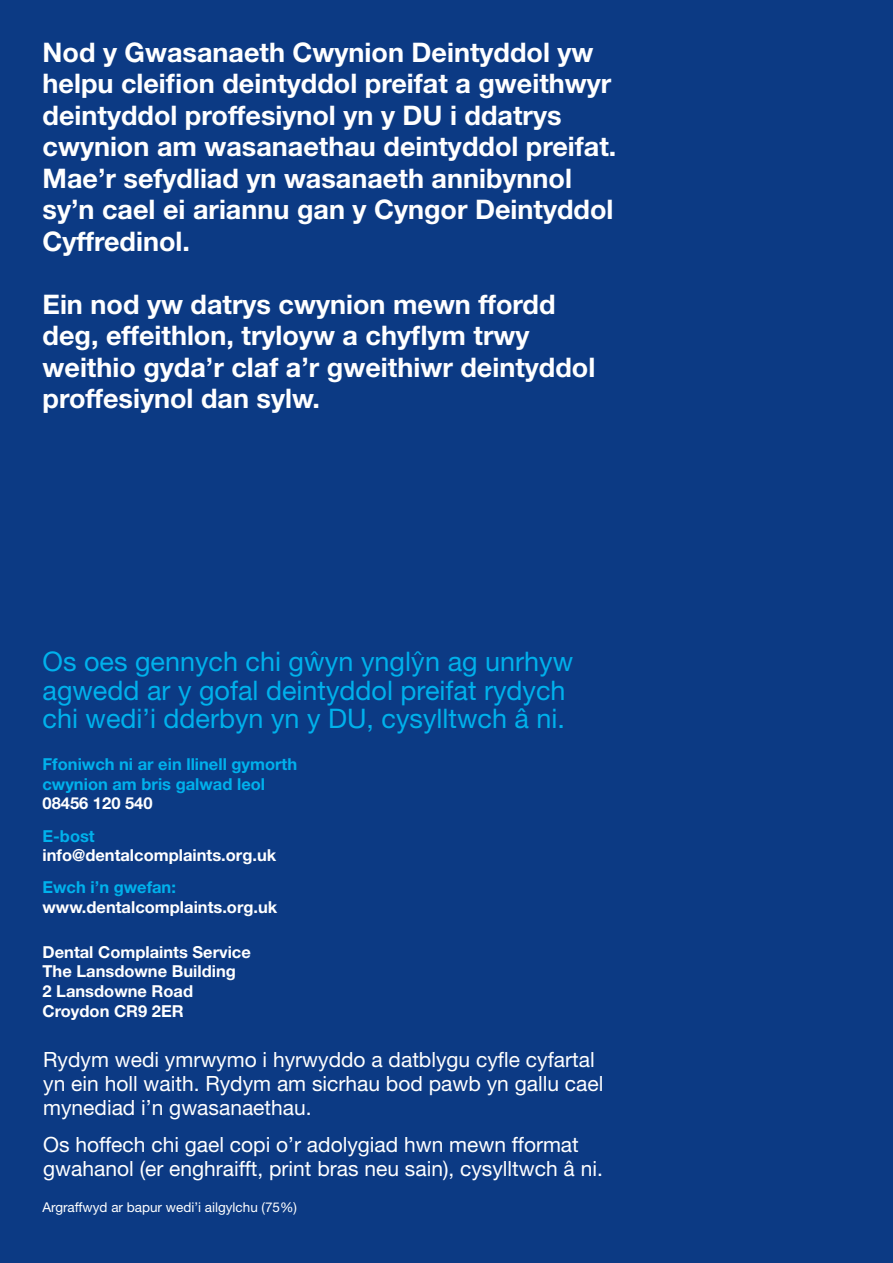
<style>
.page{position:relative;width:893px;height:1263px;background:#0c3a84}
.page>*{position:absolute;margin:0;border:0;box-sizing:border-box;transform-origin:0 0}
.t1{font:700 27px/31.5px "Helvetica Neue LT Std";color:#fff}
.t2{font:27px/28.5px "Helvetica Neue LT Std";color:#00b1ec}
.t3{font:21px/24px "Helvetica Neue LT Std";color:#fff}
.t4{font:700 16.5px/19.5px "Helvetica Neue LT Std";color:#fff}
.t5{font:700 16.5px/19.5px "Helvetica Neue LT Std";color:#00b1ec}
.t6{font:13.5px "Helvetica Neue LT Std";color:#fff}
.s1{font-weight:300}
</style>
<div class="page">
<p class="t1" style="left:43px;top:36px;width:575px">Nod y Gwasanaeth Cwynion Deintyddol yw helpu cleifion deintyddol preifat a gweithwyr deintyddol proffesiynol yn y DU i ddatrys cwynion am wasanaethau deintyddol preifat.<br>Mae’r sefydliad yn wasanaeth annibynnol sy’n cael ei ariannu gan y Cyngor Deintyddol Cyffredinol.</p>
<p class="t1" style="left:43px;top:288px;width:554px">Ein nod yw datrys cwynion mewn ffordd deg, effeithlon, tryloyw a chyflym trwy weithio gyda’r claf a’r gweithiwr deintyddol proffesiynol dan sylw.</p>
<p class="t2" style="left:43px;top:647px;width:532px">Os oes gennych chi gw<span class="s1">ˆ</span> yn yngly<span class="s1">ˆ</span> n ag unrhyw agwedd ar y gofal deintyddol preifat rydych chi wedi’i dderbyn yn y DU, cysylltwch â ni.</p>
<p class="t5" style="left:43px;top:754px;width:256px">Ffoniwch ni ar ein llinell gymorth cwynion am bris galwad leol</p>
<p class="t4" style="left:43px;top:793px;width:112px">08456 120 540</p>
<p class="t5" style="left:43px;top:826px;width:54px">E-bost</p>
<p class="t4" style="left:43px;top:845px;width:235px">info@dentalcomplaints.org.uk</p>
<p class="t5" style="left:43px;top:877px;width:135px">Ewch i’n gwefan:</p>
<p class="t4" style="left:43px;top:897px;width:236px">www.dentalcomplaints.org.uk</p>
<p class="t4" style="left:43px;top:942px;width:210px">Dental Complaints Service<br>The Lansdowne Building<br>2 Lansdowne Road<br>Croydon CR9 2ER</p>
<p class="t3" style="left:43px;top:1047px;width:562px">Rydym wedi ymrwymo i hyrwyddo a datblygu cyfle cyfartal yn ein holl waith. Rydym am sicrhau bod pawb yn gallu cael mynediad i’n gwasanaethau.</p>
<p class="t3" style="left:43px;top:1132px;width:561px">Os hoffech chi gael copi o’r adolygiad hwn mewn fformat gwahanol (er enghraifft, print bras neu sain), cysylltwch â ni.</p>
<p class="t6" style="left:43px;top:1199px;width:256px">Argraffwyd ar bapur wedi’i ailgylchu (75%)</p>
</div>
